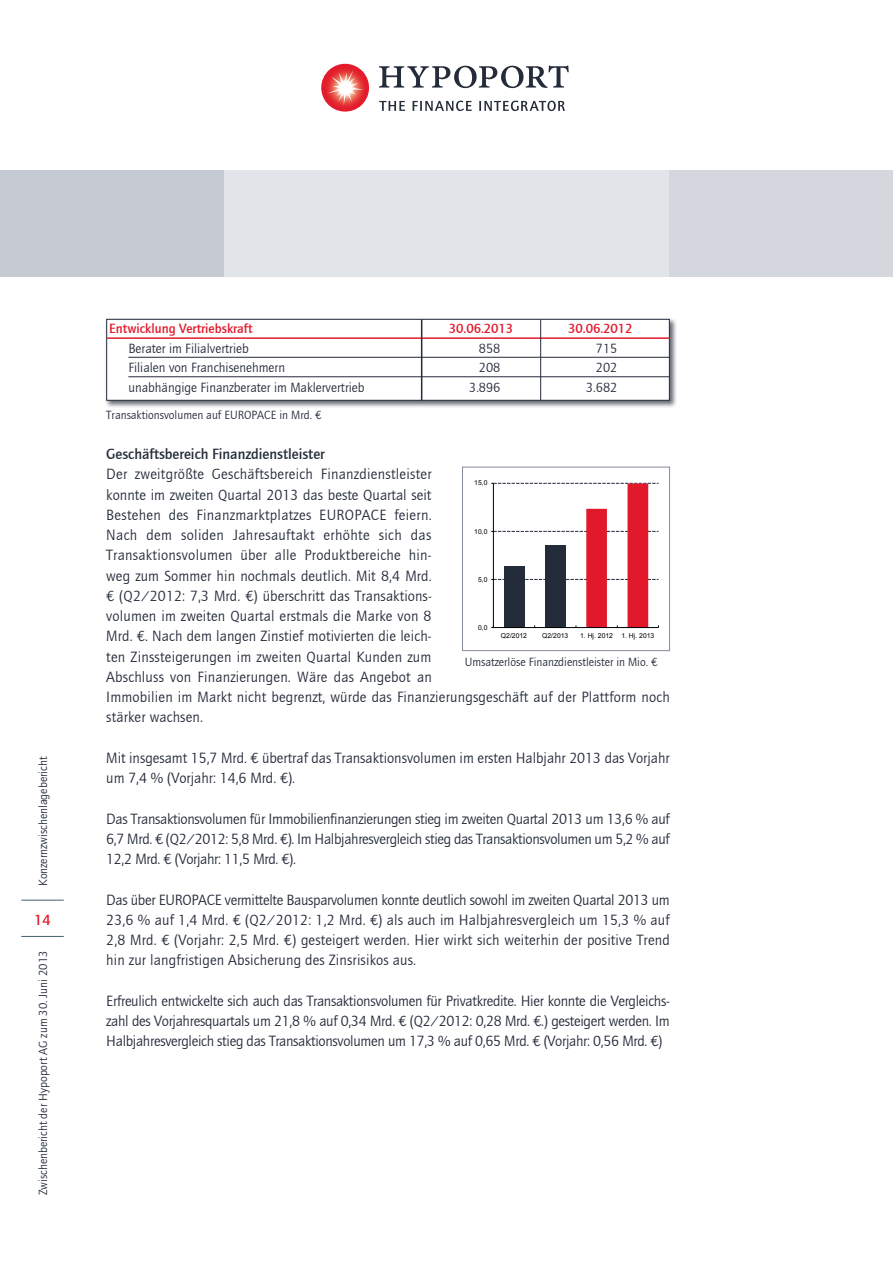
<style>
.page{position:relative;width:893px;height:1263px;background:#fff}
.page>*{position:absolute;margin:0;border:0;box-sizing:border-box;transform-origin:0 0}
.t1{font:15px/20.2px "Quay Sans EF";letter-spacing:.01em;color:#242b39;text-align:justify}
.t2{font:500 15px "Quay Sans EF";color:#242b39}
.t3{font:500 15px "Quay Sans EF";color:#e2192b}
.t4{font:13.5px "Quay Sans EF";color:#242b39}
.t5{font:500 13.5px "Quay Sans EF";color:#e2192b}
.t6{font:12px "Quay Sans EF";color:#242b39}
.t7{font:6.75px "Arial";letter-spacing:.005em;color:#000001}
</style>
<div class="page">
<svg style="left:379px;top:65px;width:190px;height:23px"></svg>
<svg style="left:379px;top:101px;width:26px;height:10px"></svg>
<svg style="left:412px;top:101px;width:60px;height:10px"></svg>
<svg style="left:479px;top:101px;width:86px;height:10px"></svg>
<svg style="left:321px;top:64px;width:49px;height:48px"></svg>
<hr style="left:21px;top:900px;width:43px;height:1px;background:#46616e">
<hr style="left:21px;top:936px;width:43px;height:1px;background:#46616e">
<div style="left:0;top:170px;width:724px;height:106px;background:#e1e4e8"></div>
<div style="left:0;top:170px;width:223px;height:106px;background:#c6cad2"></div>
<div style="left:670px;top:170px;width:223px;height:106px;background:#d4d7de"></div>
<svg style="left:491px;top:483px;width:168px;height:145px"></svg>
<div style="left:462px;top:467px;width:208px;height:184px;border:1px solid #848c99"></div>
<div style="left:105px;top:317px;width:572px;height:91px;background:#242b39;opacity:.7"></div>
<div style="left:106px;top:319px;width:564px;height:82px;background:#fff;border:1px solid #242b39"></div>
<hr style="left:107px;top:337px;width:563px;height:2px;background:#e2192b">
<hr style="left:128px;top:357px;width:542px;height:1px;background:#242b39">
<hr style="left:128px;top:376px;width:542px;height:1px;background:#242b39">
<hr style="left:540px;top:320px;width:1px;height:81px;background:#242b39">
<hr style="left:421px;top:319px;width:1px;height:82px;background:#242b39">
<p class="t6" style="left:36px;top:886px;width:131px;rotate:-90deg">Konzernzwischenlagebericht</p>
<p class="t3" style="left:34px;top:911px;width:18px">14</p>
<p class="t6" style="left:36px;top:1195px;width:246px;rotate:-90deg">Zwischenbericht der Hypoport AG zum 30. Juni 2013</p>
<p class="t5" style="left:109px;top:321px;width:145px">Entwicklung Vertriebskraft</p>
<p class="t5" style="left:449px;top:321px;width:66px">30.06.2013</p>
<p class="t5" style="left:568px;top:321px;width:66px">30.06.2012</p>
<p class="t4" style="left:128px;top:341px;width:122px">Berater im Filialvertrieb</p>
<p class="t4" style="left:479px;top:341px;width:23px">858</p>
<p class="t4" style="left:596px;top:341px;width:23px">715</p>
<p class="t4" style="left:128px;top:360px;width:158px">Filialen von Franchisenehmern</p>
<p class="t4" style="left:479px;top:360px;width:23px">208</p>
<p class="t4" style="left:596px;top:360px;width:23px">202</p>
<p class="t4" style="left:128px;top:380px;width:238px">unabhängige Finanzberater im Maklervertrieb</p>
<p class="t4" style="left:469px;top:380px;width:33px">3.896</p>
<p class="t4" style="left:586px;top:380px;width:33px">3.682</p>
<p class="t6" style="left:106px;top:408px;width:217px">Transaktionsvolumen auf EUROPACE in Mrd. €</p>
<p class="t2" style="left:106px;top:446px;width:220px">Geschäftsbereich Finanzdienstleister</p>
<p class="t1" style="left:106px;top:464px;width:565px;text-align:left">Der zweitgrößte Geschäftsbereich Finanzdienstleister<br>konnte im zweiten Quartal 2013 das beste Quartal seit<br>Bestehen des Finanzmarktplatzes EUROPACE feiern.<br>Nach dem soliden Jahresauftakt erhöhte sich das<br>Transaktionsvolumen über alle Produktbereiche hin-<br>weg zum Sommer hin nochmals deutlich. Mit 8,4 Mrd.<br>€ (Q2/2012: 7,3 Mrd. €) überschritt das Transaktions-<br>volumen im zweiten Quartal erstmals die Marke von 8<br>Mrd. €. Nach dem langen Zinstief motivierten die leich-<br>ten Zinssteigerungen im zweiten Quartal Kunden zum<br>Abschluss von Finanzierungen. Wäre das Angebot an<br>Immobilien im Markt nicht begrenzt, würde das Finanzierungsgeschäft auf der Plattform noch stärker wachsen.</p>
<p class="t1" style="left:106px;top:748px;width:565px">Mit insgesamt 15,7 Mrd. € übertraf das Transaktionsvolumen im ersten Halbjahr 2013 das Vorjahr um 7,4 % (Vorjahr: 14,6 Mrd. €).</p>
<p class="t1" style="left:106px;top:809px;width:565px">Das Transaktionsvolumen für Immobilienfinanzierungen stieg im zweiten Quartal 2013 um 13,6 % auf 6,7 Mrd. € (Q2/2012: 5,8 Mrd. €). Im Halbjahresvergleich stieg das Transaktionsvolumen um 5,2 % auf 12,2 Mrd. € (Vorjahr: 11,5 Mrd. €).</p>
<p class="t1" style="left:106px;top:890px;width:565px">Das über EUROPACE vermittelte Bausparvolumen konnte deutlich sowohl im zweiten Quartal 2013 um 23,6 % auf 1,4 Mrd. € (Q2/2012: 1,2 Mrd. €) als auch im Halbjahresvergleich um 15,3 % auf 2,8 Mrd. € (Vorjahr: 2,5 Mrd. €) gesteigert werden. Hier wirkt sich weiterhin der positive Trend hin zur langfristigen Absicherung des Zinsrisikos aus.</p>
<p class="t1" style="left:106px;top:991px;width:565px">Erfreulich entwickelte sich auch das Transaktionsvolumen für Privatkredite. Hier konnte die Vergleichs&shy;zahl des Vorjahresquartals um 21,8 % auf 0,34 Mrd. € (Q2/2012: 0,28 Mrd. €.) gesteigert werden. Im Halbjahresvergleich stieg das Transaktionsvolumen um 17,3 % auf 0,65 Mrd. € (Vorjahr: 0,56 Mrd. €)</p>
<p class="t7" style="left:474px;top:479px;width:15px">15,0</p>
<p class="t7" style="left:474px;top:527px;width:15px">10,0</p>
<p class="t7" style="left:478px;top:575px;width:11px">5,0</p>
<p class="t7" style="left:478px;top:623px;width:11px">0,0</p>
<p class="t7" style="left:501px;top:631px;width:28px">Q2/2012</p>
<p class="t7" style="left:542px;top:631px;width:28px">Q2/2013</p>
<p class="t7" style="left:580px;top:631px;width:76px">1. Hj. 2012 1. Hj. 2013</p>
<p class="t6" style="left:465px;top:655px;width:194px">Umsatzerlöse Finanzdienstleister in Mio. €</p>
</div>
